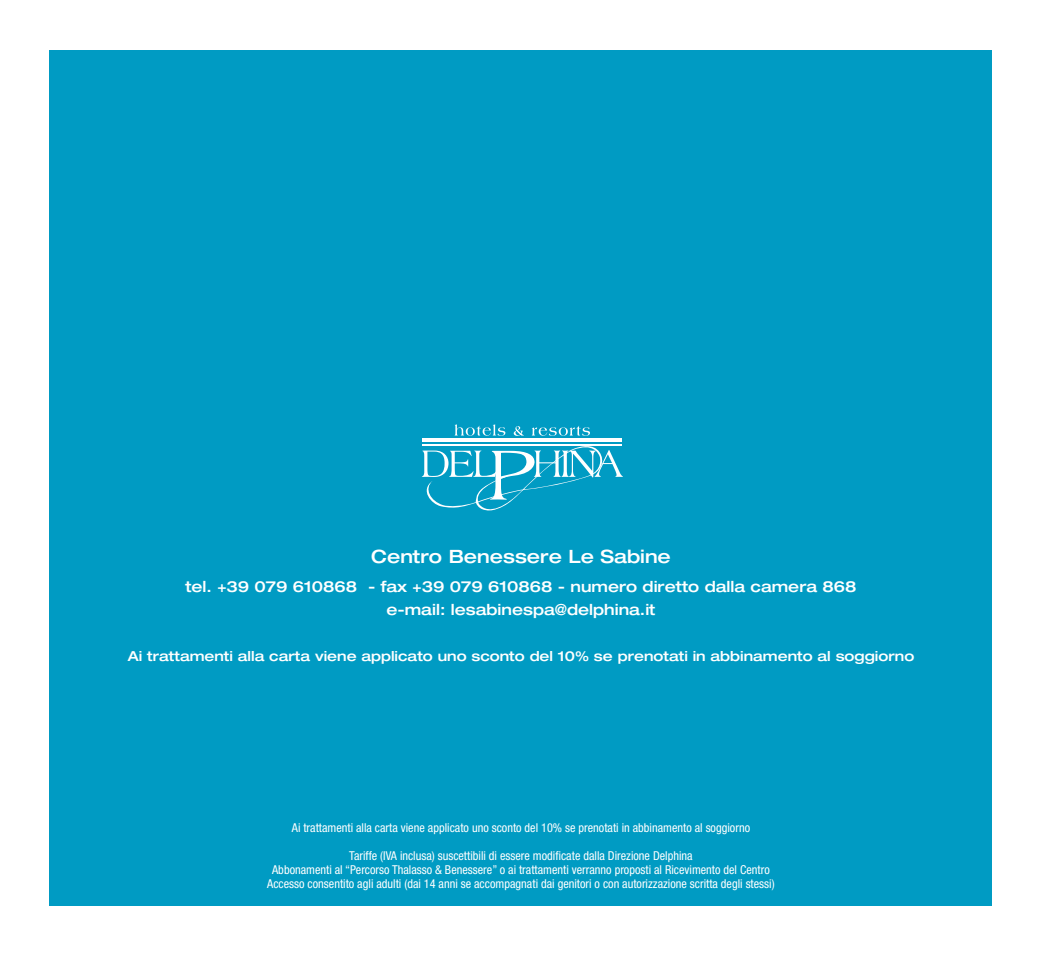
<style>
.page{position:relative;width:1042px;height:955px;background:#fff}
.page>*{position:absolute;margin:0;border:0;box-sizing:border-box;transform-origin:0 0}
.t1{font:500 expanded 18.38px "Helvetica Neue";color:#fff}
.t2{font:500 expanded 15.4px "Helvetica Neue";color:#fff}
.t3{font:500 expanded 13.83px "Helvetica Neue";color:#fff}
.t4{font:condensed 12.25px "Helvetica Neue";color:#fff}
</style>
<div class="page">
<div style="left:50px;top:50px;width:942px;height:855px;background:#009bc3"></div>
<hr style="left:422px;top:439px;width:200px;height:3px;background:#fff">
<svg style="left:421px;top:444px;width:202px;height:67px"></svg>
<svg style="left:532px;top:426px;width:58px;height:10px"></svg>
<svg style="left:454px;top:424px;width:51px;height:12px"></svg>
<svg style="left:514px;top:426px;width:10px;height:10px"></svg>
<p class="t1" style="left:371px;top:545px;width:301px">Centro Benessere Le Sabine</p>
<p class="t2" style="left:185px;top:577px;width:673px">tel. +39 079 610868 - fax +39 079 610868 - numero diretto dalla camera 868</p>
<p class="t2" style="left:386px;top:600px;width:271px">e-mail: lesabinespa@delphina.it</p>
<p class="t3" style="left:128px;top:647px;width:788px">Ai trattamenti alla carta viene applicato uno sconto del 10% se prenotati in abbinamento al soggiorno</p>
<p class="t4" style="left:292px;top:821px;width:460px">Ai trattamenti alla carta viene applicato uno sconto del 10% se prenotati in abbinamento al soggiorno</p>
<p class="t4" style="left:349px;top:849px;width:345px">Tariffe (IVA inclusa) suscettibili di essere modificate dalla Direzione Delphina</p>
<p class="t4" style="left:272px;top:862px;width:499px">Abbonamenti al “Percorso Thalasso &amp; Benessere” o ai trattamenti verranno proposti al Ricevimento del Centro</p>
<p class="t4" style="left:267px;top:876px;width:509px">Accesso consentito agli adulti (dai 14 anni se accompagnati dai genitori o con autorizzazione scritta degli stessi)</p>
</div>
